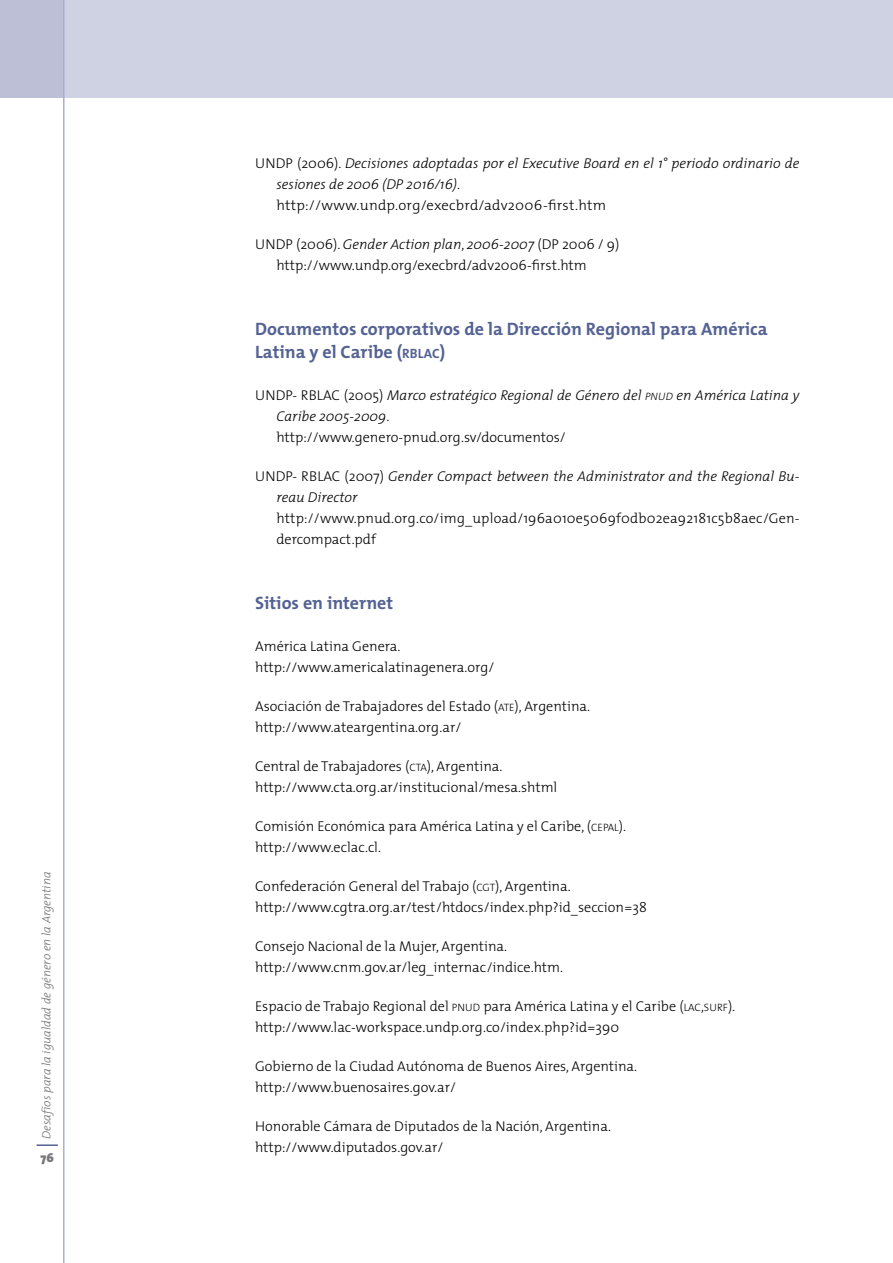
<style>
.page{position:relative;width:893px;height:1263px;background:#fff}
.page>*{position:absolute;margin:0;border:0;box-sizing:border-box;transform-origin:0 0}
.t1{font:700 18px/23.1px "The Mix";color:#546293}
.t2{font:300 14.25px/21px "The Mix";color:#000}
.t3{font:italic 300 14.25px/21px "The Mix";color:#000}
.t4{font:900 12.75px "The Mix";color:#77787b}
.t5{font:italic 300 12px "The Mix";color:#6d6f71}
.s1{font-style:normal}
.s2{font-style:italic}
.s3{font-size:13.5px}
.s4{font-size:10.65px}
.s5{font-style:inherit}
</style>
<div class="page">
<div style="left:0;top:0;width:893px;height:98px;background:#cfd2e2"></div>
<hr style="left:37px;top:1144px;width:21px;height:2px;background:#546293">
<div style="left:0;top:0;width:64px;height:98px;background:#bcbfd6"></div>
<hr style="left:63px;top:0;width:2px;height:1263px;background:#abafcc">
<p class="t5" style="left:37px;top:1139px;width:269px;rotate:-90deg">Desafíos para la igualdad de género en la Argentina</p>
<p class="t4" style="left:41px;top:1147px;width:15px">76</p>
<p class="t3" style="left:276px;top:152px;width:524px;text-indent:-21px"><span class="s1">UNDP (2006).</span> Decisiones adoptadas por el Executive Board en el 1° periodo ordinario de sesiones de 2006 (DP 2016/16)<span class="s1">.<br>http://www.undp.org/execbrd/adv2006-first.htm</span></p>
<p class="t2" style="left:276px;top:233px;width:345px;text-indent:-21px">UNDP (2006). <span class="s2">Gender Action plan</span>, <span class="s2">2006-2007</span> (DP 2006 / 9) http://www.undp.org/execbrd/adv2006-first.htm</p>
<p class="t1" style="left:255px;top:317px;width:514px">Documentos corporativos de la Dirección Regional para América<br>Latina y el Caribe (<span class="s3">RBLAC</span>)</p>
<p class="t3" style="left:276px;top:384px;width:525px;text-indent:-21px"><span class="s1">UNDP- RBLAC (2005)</span> Marco estratégico Regional de Género del <span class="s4">pnud</span> en América Latina y<br>Caribe 2005-2009<span class="s1">.<br>http://www.genero-pnud.org.sv/documentos/</span></p>
<p class="t3" style="left:276px;top:465px;width:524px;text-indent:-21px"><span class="s1">UNDP- RBLAC (2007)</span> Gender Compact between the Administrator and the Regional Bu&shy;reau Director</p>
<p class="t2" style="left:276px;top:507px;width:525px">http://www.pnud.org.co/img_upload/196a010e5069f0db02ea92181c5b8aec/Gen&shy;dercompact.pdf</p>
<p class="t1" style="left:255px;top:591px;width:140px">Sitios en internet</p>
<p class="t2" style="left:255px;top:635px;width:241px">América Latina Genera. http://www.americalatinagenera.org/</p>
<p class="t2" style="left:255px;top:695px;width:336px">Asociación de Trabajadores del Estado (<span class="s4">ATE</span>), Argentina. http://www.ateargentina.org.ar/</p>
<p class="t2" style="left:255px;top:755px;width:304px">Central de Trabajadores (<span class="s4">CTA</span>), Argentina. http://www.cta.org.ar/institucional/mesa.shtml</p>
<p class="t2" style="left:255px;top:815px;width:372px">Comisión Económica para América Latina y el Caribe, (<span class="s4">CEPAL</span>). http://www.eclac.cl.</p>
<p class="t2" style="left:255px;top:875px;width:393px">Confederación General del Trabajo (<span class="s4">CGT</span>), Argentina. http://www.cgtra.org.ar/test/htdocs/index.php?id_seccion=38</p>
<p class="t2" style="left:255px;top:935px;width:309px">Consejo Nacional de la Mujer, Argentina. http://www.cnm.gov.ar/leg_internac/indice.htm.</p>
<p class="t2" style="left:255px;top:995px;width:482px">Espacio de Trabajo Regional del <span class="s4">PNUD</span> para América Latina y el Caribe (<span class="s4">LAC</span><span class="s5">,</span><span class="s4">SURF</span>). http://www.lac-workspace.undp.org.co/index.php?id=390</p>
<p class="t2" style="left:255px;top:1055px;width:383px">Gobierno de la Ciudad Autónoma de Buenos Aires, Argentina. http://www.buenosaires.gov.ar/</p>
<p class="t2" style="left:255px;top:1115px;width:357px">Honorable Cámara de Diputados de la Nación, Argentina. http://www.diputados.gov.ar/</p>
</div>
